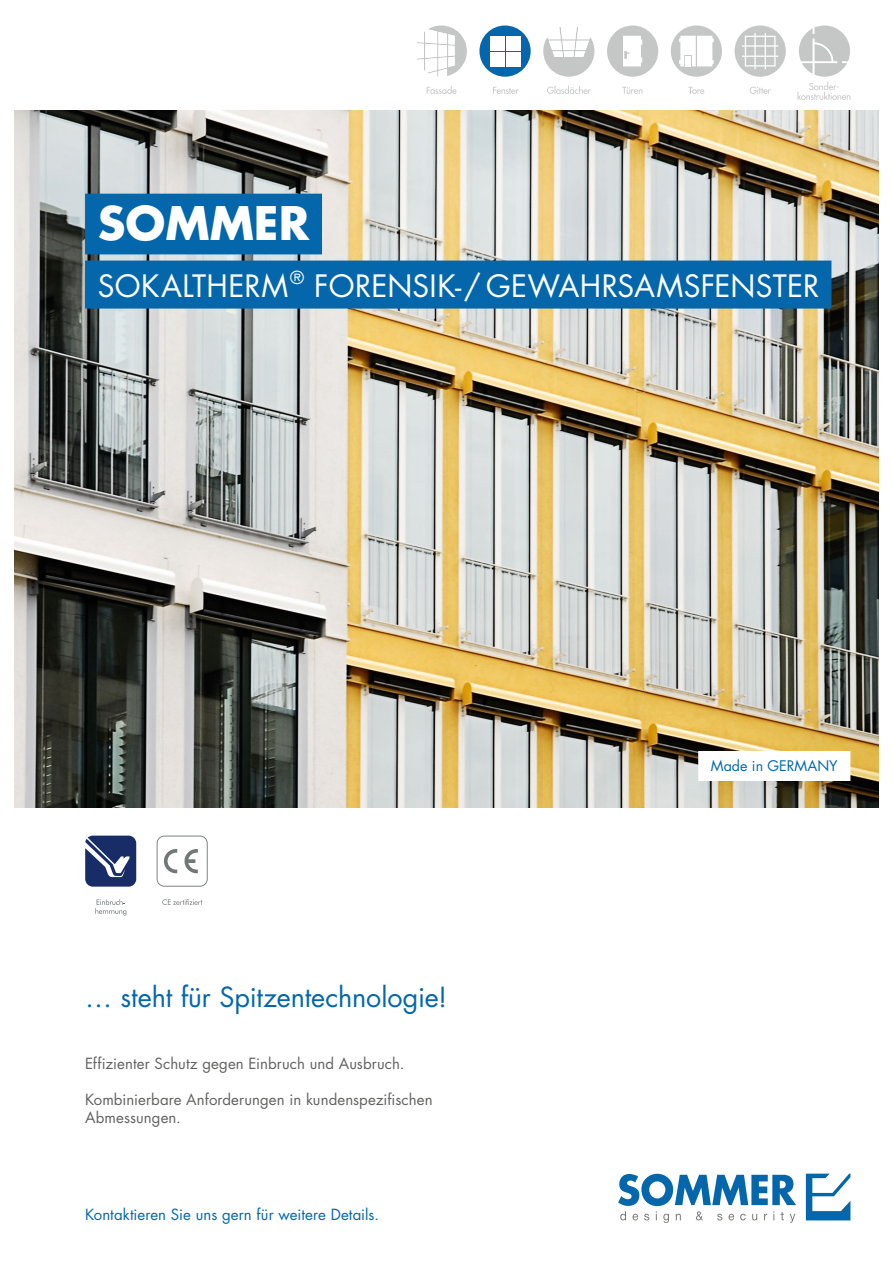
<style>
.page{position:relative;width:893px;height:1263px;background:#fff}
.page>*{position:absolute;margin:0;border:0;box-sizing:border-box;transform-origin:0 0}
.t1{font:700 45px "Futura";color:#fff}
.t2{font:30px "Futura";letter-spacing:.01em;color:#fff}
.t3{font:27px "Futura";letter-spacing:-.005em;color:#0467ac}
.t4{font:15px/18px "Futura";letter-spacing:.005em;color:#626261}
.t5{font:15px "Futura";letter-spacing:.005em;color:#0467ac}
.t6{font:14.25px "Futura";color:#0467ac}
</style>
<div class="page">
<img style="left:15px;top:111px;width:863px;height:697px">
<div style="left:85px;top:194px;width:237px;height:60px;background:#0467ac"></div>
<div style="left:698px;top:751px;width:152px;height:30px;background:#fff"></div>
<svg style="left:618px;top:1174px;width:178px;height:49px"></svg>
<svg style="left:806px;top:1173px;width:44px;height:47px"></svg>
<div style="left:607px;top:26px;width:51px;height:51px;background:#c5c6c6;border-radius:50%"></div>
<svg style="left:623px;top:36px;width:19px;height:30px"></svg>
<div style="left:671px;top:26px;width:51px;height:51px;background:#c5c6c6;border-radius:50%"></div>
<svg style="left:679px;top:36px;width:35px;height:30px"></svg>
<div style="left:735px;top:26px;width:51px;height:51px;background:#c5c6c6;border-radius:50%"></div>
<svg style="left:742px;top:33px;width:36px;height:36px"></svg>
<svg style="left:417px;top:26px;width:50px;height:51px"></svg>
<div style="left:479px;top:26px;width:52px;height:51px;background:#0467ac;border-radius:50%"></div>
<div style="left:506px;top:36px;width:14px;height:14px;background:#fff"></div>
<div style="left:490px;top:36px;width:14px;height:14px;background:#fff"></div>
<div style="left:506px;top:52px;width:14px;height:14px;background:#fff"></div>
<div style="left:490px;top:52px;width:14px;height:14px;background:#fff"></div>
<svg style="left:543px;top:27px;width:51px;height:50px"></svg>
<svg style="left:622px;top:87px;width:20px;height:7px"></svg>
<svg style="left:688px;top:87px;width:16px;height:7px"></svg>
<svg style="left:750px;top:87px;width:21px;height:7px"></svg>
<svg style="left:797px;top:26px;width:53px;height:74px"></svg>
<svg style="left:427px;top:86px;width:29px;height:8px"></svg>
<svg style="left:493px;top:87px;width:26px;height:7px"></svg>
<svg style="left:547px;top:86px;width:44px;height:8px"></svg>
<div style="left:85px;top:261px;width:746px;height:48px;background:#0467ac"></div>
<svg style="left:85px;top:836px;width:51px;height:51px"></svg>
<svg style="left:95px;top:899px;width:31px;height:16px"></svg>
<svg style="left:157px;top:836px;width:51px;height:51px"></svg>
<div style="left:158px;top:836px;width:49px;height:50px;background:#fff;border-radius:7px"></div>
<svg style="left:163px;top:849px;width:14px;height:25px"></svg>
<svg style="left:184px;top:849px;width:14px;height:24px"></svg>
<svg style="left:162px;top:899px;width:40px;height:6px"></svg>
<h1 class="t1" style="left:98px;top:194px;width:213px">SOMMER</h1>
<h2 class="t2" style="left:98px;top:266px;width:723px">SOKALTHERM<sup>®</sup> FORENSIK-/ GEWAHRSAMSFENSTER</h2>
<h3 class="t3" style="left:85px;top:980px;width:364px">… steht für Spitzentechnologie!</h3>
<p class="t4" style="left:85px;top:1054px;width:321px">Effizienter Schutz gegen Einbruch und Ausbruch.</p>
<p class="t4" style="left:85px;top:1090px;width:349px">Kombinierbare Anforderungen in kundenspezifischen<br>Abmessungen.</p>
<p class="t5" style="left:85px;top:1205px;width:295px">Kontaktieren Sie uns gern für weitere Details.</p>
<p class="t6" style="left:711px;top:757px;width:128px">Made in GERMANY</p>
</div>
